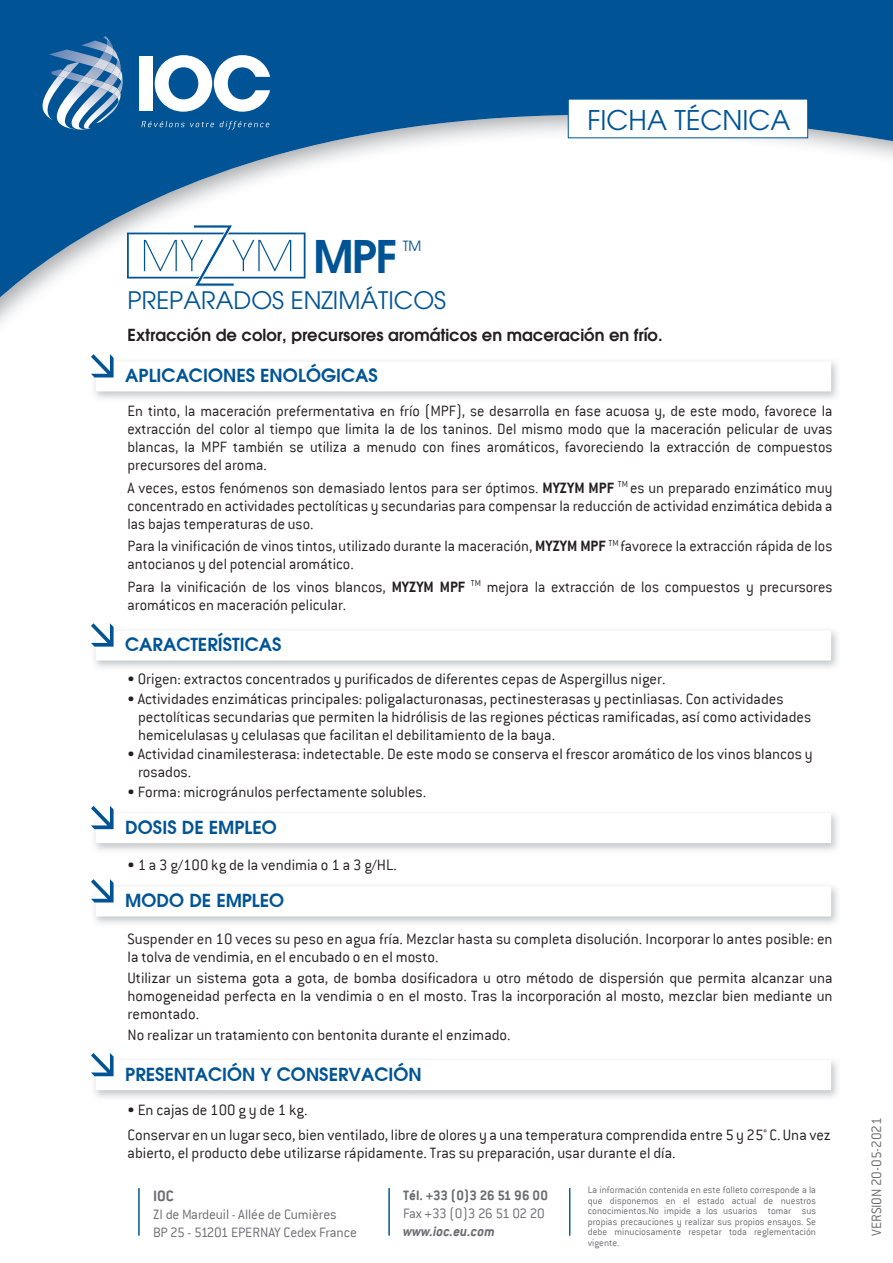
<style>
.page{position:relative;width:893px;height:1263px;background:#fff}
.page>*{position:absolute;margin:0;border:0;box-sizing:border-box;transform-origin:0 0}
.t1{font:600 45px "Avant Garde";color:#005495}
.t2{font:27px "Avant Garde LT";color:#005495}
.t3{font:24px "Avant Garde LT";color:#005495}
.t4{font:600 18px "Avant Garde";color:#005495}
.t5{font:300 16.5px/18px "Conduit ITC";color:#231f20}
.t6{font:600 16.5px "Avant Garde LT";color:#231f20}
.t7{font:700 16.5px "Conduit ITC";color:#6c6d70}
.t8{font:300 15px/18px "Conduit ITC";letter-spacing:-.01em;color:#6c6d70}
.t9{font:700 15px "Conduit ITC";color:#6c6d70}
.t10{font:300 15px "Conduit ITC";letter-spacing:-.03em;color:#6c6d70}
.t11{font:italic 700 15px "Conduit ITC";color:#6c6d70}
.t12{font:13.95px "Avant Garde LT";color:#005495}
.t13{font:300 10.5px/10.5px "Conduit ITC";color:#6c6d70;text-align:justify}
.s1{font-weight:700}
</style>
<div class="page">
<svg style="left:0;top:0;width:893px;height:324px"></svg>
<img style="left:49px;top:49px;width:6px;height:13px">
<img style="left:121px;top:75px;width:2px;height:54px">
<img style="left:113px;top:105px;width:8px;height:25px">
<img style="left:55px;top:36px;width:58px;height:94px">
<img style="left:93px;top:58px;width:6px;height:12px">
<img style="left:79px;top:76px;width:17px;height:9px">
<svg style="left:99px;top:36px;width:23px;height:69px;background:#6c95bb"></svg>
<img style="left:39px;top:62px;width:40px;height:59px">
<svg style="left:58px;top:70px;width:13px;height:8px"></svg>
<svg style="left:141px;top:121px;width:73px;height:6px"></svg>
<svg style="left:220px;top:121px;width:49px;height:8px"></svg>
<div style="left:139px;top:56px;width:14px;height:55px;background:#fff"></div>
<svg style="left:155px;top:55px;width:115px;height:57px"></svg>
<svg style="left:567px;top:98px;width:241px;height:41px"></svg>
<hr style="left:139px;top:1188px;width:1px;height:47px;background:#005495">
<hr style="left:389px;top:1188px;width:1px;height:47px;background:#005495">
<hr style="left:569px;top:1188px;width:1px;height:47px;background:#005495">
<svg style="left:91px;top:354px;width:740px;height:37px"></svg>
<svg style="left:91px;top:879px;width:740px;height:37px"></svg>
<svg style="left:91px;top:623px;width:740px;height:37px"></svg>
<svg style="left:91px;top:806px;width:740px;height:37px"></svg>
<svg style="left:127px;top:224px;width:179px;height:63px"></svg>
<svg style="left:91px;top:1053px;width:740px;height:37px"></svg>
<h2 class="t2" style="left:587px;top:104px;width:204px">FICHA TÉCNICA</h2>
<h1 class="t1" style="left:313px;top:227px;width:85px">MPF</h1>
<p class="t12" style="left:403px;top:237px;width:20px">TM</p>
<h3 class="t3" style="left:128px;top:286px;width:320px">PREPARADOS ENZIMÁTICOS</h3>
<p class="t6" style="left:128px;top:324px;width:537px">Extracción de color, precursores aromáticos en maceración en frío.</p>
<p class="t4" style="left:125px;top:363px;width:254px">APLICACIONES ENOLÓGICAS</p>
<p class="t5" style="left:128px;top:402px;width:706px;text-align:justify">En tinto, la maceración prefermentativa en frío (MPF), se desarrolla en fase acuosa y, de este modo, favorece la extracción del color al tiempo que limita la de los taninos. Del mismo modo que la maceración pelicular de uvas blancas, la MPF también se utiliza a menudo con fines aromáticos, favoreciendo la extracción de compuestos precursores del aroma.</p>
<p class="t5" style="left:128px;top:478px;width:706px;text-align:justify">A veces, estos fenómenos son demasiado lentos para ser óptimos. <span class="s1">MYZYM MPF</span> <sup>TM</sup> es un preparado enzimático muy concentrado en actividades pectolíticas y secundarias para compensar la reducción de actividad enzimática debida a las bajas temperaturas de uso.</p>
<p class="t5" style="left:128px;top:537px;width:706px">Para la vinificación de vinos tintos, utilizado durante la maceración, <span class="s1">MYZYM MPF</span> <sup>TM</sup> favorece la extracción rápida de los antocianos y del potencial aromático.</p>
<p class="t5" style="left:128px;top:577px;width:706px">Para la vinificación de los vinos blancos, <span class="s1">MYZYM MPF</span> <sup>TM</sup> mejora la extracción de los compuestos y precursores aromáticos en maceración pelicular.</p>
<p class="t4" style="left:125px;top:632px;width:158px">CARACTERÍSTICAS</p>
<p class="t5" style="left:128px;top:670px;width:539px">• Origen: extractos concentrados y purificados de diferentes cepas de Aspergillus niger.</p>
<p class="t5" style="left:138px;top:690px;width:675px;text-indent:-10px">• Actividades enzimáticas principales: poligalacturonasas, pectinesterasas y pectinliasas. Con actividades pectolíticas secundarias que permiten la hidrólisis de las regiones pécticas ramificadas, así como actividades hemicelulasas y celulasas que facilitan el debilitamiento de la baya.</p>
<p class="t5" style="left:138px;top:745px;width:676px;text-indent:-10px">• Actividad cinamilesterasa: indetectable. De este modo se conserva el frescor aromático de los vinos blancos y rosados.</p>
<p class="t5" style="left:128px;top:783px;width:300px">• Forma: microgránulos perfectamente solubles.</p>
<p class="t4" style="left:125px;top:816px;width:153px">DOSIS DE EMPLEO</p>
<p class="t5" style="left:128px;top:856px;width:271px">• 1 a 3 g/100 kg de la vendimia o 1 a 3 g/HL.</p>
<p class="t4" style="left:125px;top:889px;width:161px">MODO DE EMPLEO</p>
<p class="t5" style="left:128px;top:930px;width:707px">Suspender en 10 veces su peso en agua fría. Mezclar hasta su completa disolución. Incorporar lo antes posible: en la tolva de vendimia, en el encubado o en el mosto.</p>
<p class="t5" style="left:128px;top:969px;width:707px;text-align:justify">Utilizar un sistema gota a gota, de bomba dosificadora u otro método de dispersión que permita alcanzar una homogeneidad perfecta en la vendimia o en el mosto. Tras la incorporación al mosto, mezclar bien mediante un remontado.</p>
<p class="t5" style="left:128px;top:1026px;width:385px">No realizar un tratamiento con bentonita durante el enzimado.</p>
<p class="t4" style="left:125px;top:1062px;width:298px">PRESENTACIÓN Y CONSERVACIÓN</p>
<p class="t5" style="left:128px;top:1097px;width:705px;line-height:25.5px">• En cajas de 100 g y de 1 kg.<br>Conservar en un lugar seco, bien ventilado, libre de olores y a una temperatura comprendida entre 5 y 25° C. Una vez</p>
<p class="t5" style="left:128px;top:1144px;width:549px">abierto, el producto debe utilizarse rápidamente. Tras su preparación, usar durante el día.</p>
<p class="t7" style="left:153px;top:1186px;width:22px">IOC</p>
<p class="t8" style="left:153px;top:1205px;width:205px">ZI de Mardeuil - Allée de Cumières<br>BP 25 - 51201 EPERNAY Cedex France</p>
<p class="t9" style="left:403px;top:1186px;width:146px">Tél. +33 (0)3 26 51 96 00</p>
<p class="t10" style="left:403px;top:1205px;width:143px">Fax +33 (0)3 26 51 02 20</p>
<p class="t11" style="left:403px;top:1222px;width:93px">www.ioc.eu.com</p>
<p class="t13" style="left:588px;top:1185px;width:230px">La información contenida en este folleto corresponde a la que disponemos en el estado actual de nuestros conocimientos.No impide a los usuarios tomar sus propias precauciones y realizar sus propios ensayos. Se debe minuciosamente respetar toda reglementación vigente.</p>
<p class="t8" style="left:867px;top:1235px;width:120px;rotate:-90deg">VERSION 20-05-2021</p>
</div>
